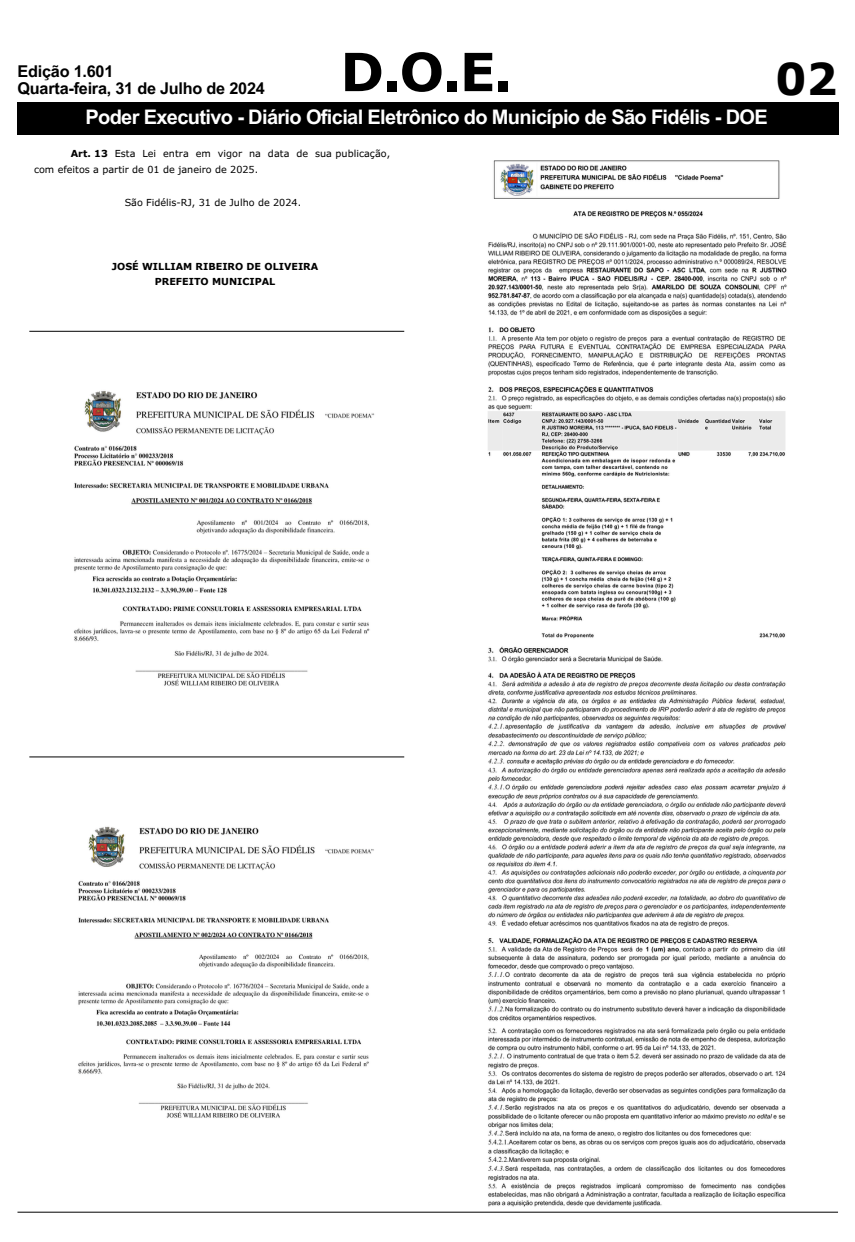
<style>
.page{position:relative;width:855px;height:1242px;background:#fff}
.page>*{position:absolute;margin:0;border:0;box-sizing:border-box;transform-origin:0 0}
.t1{font:700 52.62px "Verdana Pro";color:#000}
.t2{font:700 43.75px "Verdana Pro";color:#000}
.t3{font:700 20px "Arial MT Pro";letter-spacing:-.035em;color:#fff}
.t4{font:700 16.25px/17.8px "Arial MT Pro";letter-spacing:-.015em;color:#000}
.t5{font:9.62px "Verdana Pro";color:#000}
.t6{font:700 9.62px/14.1px "Verdana Pro";color:#000;text-align:center}
.s1{font-weight:700}
</style>
<div class="page">
<div style="left:17px;top:102px;width:821px;height:33px;background:#000"></div>
<hr style="left:17px;top:1211px;width:821px;height:1px;background:#000">
<hr style="left:29px;top:331px;width:375px;height:1px;background:#000">
<img style="left:74px;top:391px;width:301px;height:295px">
<hr style="left:29px;top:756px;width:375px;height:1px;background:#000">
<img style="left:78px;top:826px;width:296px;height:292px">
<img style="left:487px;top:160px;width:300px;height:862px">
<img style="left:488px;top:1028px;width:298px;height:179px">
<p class="t1" style="left:340px;top:38px;width:174px">D.O.E.</p>
<p class="t4" style="left:17px;top:64px;width:249px">Edição 1.601<br>Quarta-feira, 31 de Julho de 2024</p>
<p class="t2" style="left:775px;top:51px;width:64px">02</p>
<p class="t3" style="left:85px;top:109px;width:684px">Poder Executivo - Diário Oficial Eletrônico do Município de São Fidélis - DOE</p>
<h1 class="t5" style="left:71px;top:148px;width:321px"><span class="s1">Art. 13</span> Esta Lei entra em vigor na data de sua publicação,</h1>
<p class="t5" style="left:34px;top:163px;width:226px">com efeitos a partir de 01 de janeiro de 2025.</p>
<h3 class="t5" style="left:125px;top:196px;width:178px">São Fidélis-RJ, 31 de Julho de 2024.</h3>
<h2 class="t6" style="left:112px;top:259px;width:208px">JOSÉ WILLIAM RIBEIRO DE OLIVEIRA<br>PREFEITO MUNICIPAL</h2>
</div>
